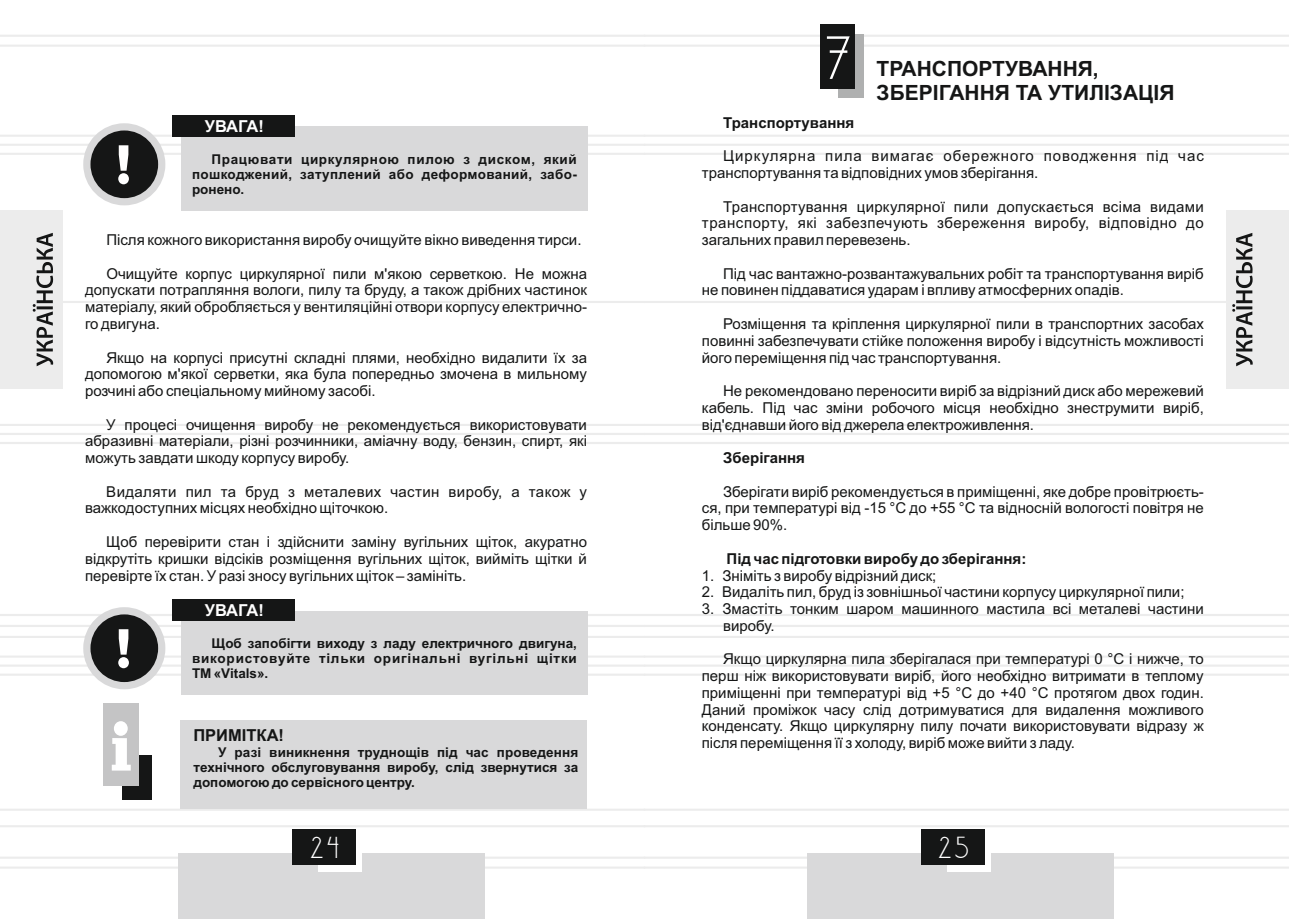
<style>
.page{position:relative;width:1289px;height:919px;background:#fff}
.page>*{position:absolute;margin:0;border:0;box-sizing:border-box;transform-origin:0 0}
.t1{font:52.5px "DS Standart Cyr";color:#fff}
.t2{font:26.25px "DS Standart Cyr";color:#fff}
.t3{font:700 21px/23.4px "Arial";color:#151616}
.t4{font:700 16.5px "Arial";letter-spacing:-.025em;color:#fff}
.t5{font:700 16.5px "Arial";color:#151616}
.t6{font:15px/16.8px "Arial";color:#151616;text-align:justify}
.t7{font:15px/16.8px "Arial";letter-spacing:.045em;color:#151616}
.t8{font:700 15px "Arial";color:#151616}
.t9{font:700 13.5px/15.1px "Arial";letter-spacing:.01em;color:#151616;text-align:justify}
</style>
<div class="page">
<hr style="left:644px;top:135px;width:644px;height:2px;background:#ececec">
<hr style="left:644px;top:424px;width:644px;height:2px;background:#ececec">
<hr style="left:644px;top:442px;width:644px;height:2px;background:#ececec">
<hr style="left:644px;top:614px;width:644px;height:2px;background:#ececec">
<hr style="left:644px;top:673px;width:644px;height:2px;background:#ececec">
<hr style="left:644px;top:856px;width:644px;height:2px;background:#ececec">
<hr style="left:644px;top:866px;width:644px;height:2px;background:#ececec">
<hr style="left:644px;top:35px;width:644px;height:2px;background:#ececec">
<hr style="left:644px;top:45px;width:644px;height:2px;background:#ececec">
<hr style="left:644px;top:808px;width:644px;height:2px;background:#ececec">
<hr style="left:644px;top:825px;width:644px;height:2px;background:#ececec">
<hr style="left:644px;top:301px;width:644px;height:2px;background:#ececec">
<hr style="left:0;top:135px;width:644px;height:2px;background:#ececec">
<hr style="left:0;top:424px;width:644px;height:2px;background:#ececec">
<hr style="left:0;top:433px;width:1288px;height:2px;background:#ececec">
<hr style="left:0;top:442px;width:644px;height:2px;background:#ececec">
<hr style="left:0;top:614px;width:644px;height:2px;background:#ececec">
<hr style="left:0;top:673px;width:644px;height:2px;background:#ececec">
<hr style="left:0;top:856px;width:644px;height:2px;background:#ececec">
<hr style="left:0;top:866px;width:644px;height:2px;background:#ececec">
<hr style="left:0;top:35px;width:644px;height:2px;background:#ececec">
<hr style="left:0;top:45px;width:644px;height:2px;background:#ececec">
<hr style="left:0;top:808px;width:644px;height:2px;background:#ececec">
<hr style="left:0;top:825px;width:644px;height:2px;background:#ececec">
<hr style="left:0;top:301px;width:644px;height:2px;background:#ececec">
<div style="left:0;top:210px;width:62px;height:179px;background:#ececec"></div>
<svg style="left:33px;top:233px;width:20px;height:133px"></svg>
<div style="left:1226px;top:210px;width:62px;height:179px;background:#ececec"></div>
<svg style="left:1232px;top:233px;width:20px;height:133px"></svg>
<div style="left:178px;top:853px;width:307px;height:65px;background:#d9d9da"></div>
<div style="left:318px;top:832px;width:44px;height:39px;background:#fff"></div>
<div style="left:292px;top:829px;width:64px;height:36px;background:#151616"></div>
<div style="left:807px;top:853px;width:306px;height:65px;background:#d9d9da"></div>
<div style="left:946px;top:832px;width:44px;height:39px;background:#fff"></div>
<div style="left:920px;top:829px;width:64px;height:36px;background:#151616"></div>
<div style="left:837px;top:35px;width:26px;height:63px;background:#afb0b0"></div>
<div style="left:820px;top:24px;width:34px;height:65px;background:#151616"></div>
<div style="left:83px;top:607px;width:82px;height:82px;border:14px solid #d9d9da;border-radius:50%"></div>
<div style="left:90px;top:614px;width:68px;height:68px;background:#151616;border-radius:50%"></div>
<svg style="left:0;top:623px;width:1288px;height:45px"></svg>
<div style="left:181px;top:611px;width:406px;height:83px;background:#d9d9da"></div>
<div style="left:172px;top:599px;width:123px;height:22px;background:#151616"></div>
<div style="left:122px;top:754px;width:29px;height:45px;background:#151616"></div>
<div style="left:103px;top:703px;width:36px;height:82px;background:#c4c4c5"></div>
<svg style="left:112px;top:721px;width:19px;height:49px"></svg>
<div style="left:180px;top:719px;width:407px;height:89px;background:#d9d9da"></div>
<div style="left:83px;top:123px;width:82px;height:82px;border:14px solid #d9d9da;border-radius:50%"></div>
<div style="left:90px;top:130px;width:68px;height:68px;background:#151616;border-radius:50%"></div>
<svg style="left:0;top:143px;width:1288px;height:41px"></svg>
<div style="left:181px;top:127px;width:406px;height:84px;background:#d9d9da"></div>
<div style="left:172px;top:116px;width:123px;height:21px;background:#151616"></div>
<p class="t4" style="left:205px;top:120px;width:60px">УВАГА!</p>
<p class="t9" style="left:192px;top:153px;width:386px;text-indent:20px">Працювати циркулярною пилою з диском, який пошкоджений, затуплений або деформований, забо&shy;ронено.</p>
<p class="t6" style="left:106px;top:233px;width:476px">Після кожного використання виробу очищуйте вікно виведення тирси.</p>
<p class="t6" style="left:85px;top:266px;width:503px;text-indent:21px">Очищуйте корпус циркулярної пили м'якою серветкою. Не можна допускати потрапляння вологи, пилу та бруду, а також дрібних частинок матеріалу, який обробляється у вентиляційні отвори корпусу електрично&shy;го двигуна.</p>
<p class="t6" style="left:85px;top:350px;width:503px;text-indent:21px">Якщо на корпусі присутні складні плями, необхідно видалити їх за допомогою м'якої серветки, яка була попередньо змочена в мильному розчині або спеціальному мийному засобі.</p>
<p class="t6" style="left:85px;top:417px;width:503px;text-indent:21px">У процесі очищення виробу не рекомендується використовувати абразивні матеріали, різні розчинники, аміачну воду, бензин, спирт, які можуть завдати шкоду корпусу виробу.</p>
<p class="t6" style="left:85px;top:484px;width:503px;text-indent:21px">Видаляти пил та бруд з металевих частин виробу, а також у важкодоступних місцях необхідно щіточкою.</p>
<p class="t6" style="left:85px;top:534px;width:503px;text-indent:21px">Щоб перевірити стан і здійснити заміну вугільних щіток, акуратно відкрутіть кришки відсіків розміщення вугільних щіток, вийміть щітки й перевірте їх стан. У разі зносу вугільних щіток – замініть.</p>
<p class="t4" style="left:205px;top:604px;width:60px">УВАГА!</p>
<p class="t9" style="left:192px;top:636px;width:386px;text-indent:20px">Щоб запобігти виходу з ладу електричного двигуна, використовуйте тільки оригінальні вугільні щітки ТМ «Vitals».</p>
<p class="t5" style="left:193px;top:729px;width:92px">ПРИМІТКА!</p>
<p class="t9" style="left:193px;top:745px;width:386px;text-indent:25px">У разі виникнення труднощів під час проведення технічного обслуговування виробу, слід звернутися за допомогою до сервісного центру.</p>
<h1 class="t1" style="left:825px;top:37px;width:26px">7</h1>
<h3 class="t3" style="left:876px;top:59px;width:299px">ТРАНСПОРТУВАННЯ,<br>ЗБЕРІГАННЯ ТА УТИЛІЗАЦІЯ</h3>
<p class="t8" style="left:723px;top:117px;width:132px">Транспортування</p>
<p class="t7" style="left:702px;top:149px;width:503px;text-indent:21px">Циркулярна пила вимагає обережного поводження під час транспортування та відповідних умов зберігання.</p>
<p class="t6" style="left:702px;top:199px;width:503px;text-indent:21px">Транспортування циркулярної пили допускається всіма видами транспорту, які забезпечують збереження виробу, відповідно до загальних правил перевезень.</p>
<p class="t6" style="left:702px;top:266px;width:503px;text-indent:21px">Під час вантажно-розвантажувальних робіт та транспортування виріб не повинен піддаватися ударам і впливу атмосферних опадів.</p>
<p class="t6" style="left:702px;top:317px;width:503px;text-indent:21px">Розміщення та кріплення циркулярної пили в транспортних засобах повинні забезпечувати стійке положення виробу і відсутність можливості його переміщення під час транспортування.</p>
<p class="t6" style="left:702px;top:384px;width:503px;text-indent:21px">Не рекомендовано переносити виріб за відрізний диск або мережевий кабель. Під час зміни робочого місця необхідно знеструмити виріб, від'єднавши його від джерела електроживлення.</p>
<p class="t8" style="left:723px;top:452px;width:83px">Зберігання</p>
<p class="t6" style="left:702px;top:484px;width:503px;text-indent:21px">Зберігати виріб рекомендується в приміщенні, яке добре провітрюєть&shy;ся, при температурі від -15 °С до +55 °С та відносній вологості повітря не більше 90%.</p>
<p class="t8" style="left:726px;top:553px;width:301px">Під час підготовки виробу до зберігання:</p>
<p class="t6" style="left:702px;top:568px;width:236px">1. Зніміть з виробу відрізний диск;</p>
<p class="t6" style="left:702px;top:585px;width:484px">2. Видаліть пил, бруд із зовнішньої частини корпусу циркулярної пили;</p>
<p class="t6" style="left:723px;top:601px;width:482px;text-indent:-21px">3. Змастіть тонким шаром машинного мастила всі металеві частини виробу.</p>
<p class="t6" style="left:701px;top:652px;width:503px;text-indent:21px">Якщо циркулярна пила зберігалася при температурі 0 °С і нижче, то перш ніж використовувати виріб, його необхідно витримати в теплому приміщенні при температурі від +5 °С до +40 °С протягом двох годин.<br>Даний проміжок часу слід дотримуватися для видалення можливого конденсату. Якщо циркулярну пилу почати використовувати відразу ж після переміщення її з холоду, виріб може вийти з ладу.</p>
<h2 class="t2" style="left:310px;top:836px;width:30px">24</h2>
<h2 class="t2" style="left:938px;top:836px;width:31px">25</h2>
</div>
